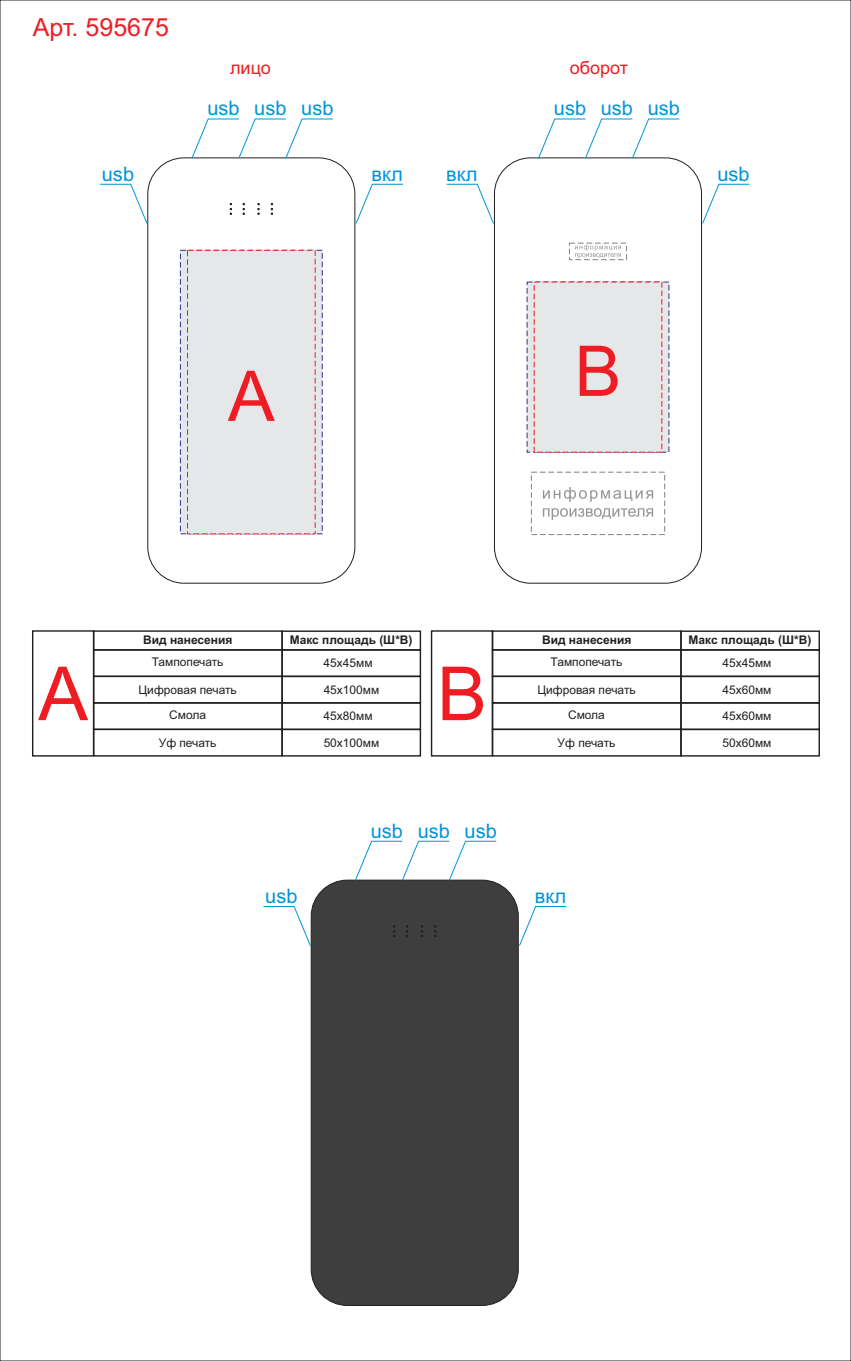
<style>
.page{position:relative;width:851px;height:1361px;background:#fff}
.page>*{position:absolute;margin:0;border:0;box-sizing:border-box;transform-origin:0 0}
.t1{font:74.7px "Arial";color:#ee1d23}
.t2{font:70px "Arial";color:#ee1d23}
.t3{font:25px "Arial";color:#ee1d23}
.t4{font:20px "Arial";color:#0095d9}
.t5{font:18px "Arial";color:#ee1d23}
.t6{font:11.9px "Arial";color:#231f20}
.t7{font:700 11.9px "Arial";color:#231f20}
</style>
<div class="page">
<div style="left:93px;top:630px;width:190px;height:20px;border:1px solid #231f20"></div>
<div style="left:491px;top:630px;width:190px;height:20px;border:1px solid #231f20"></div>
<div style="left:281px;top:630px;width:140px;height:21px;border:1px solid #231f20"></div>
<div style="left:680px;top:630px;width:139px;height:21px;border:1px solid #231f20"></div>
<div style="left:32px;top:630px;width:62px;height:126px;border:1px solid #231f20"></div>
<div style="left:431px;top:630px;width:62px;height:126px;border:1px solid #231f20"></div>
<div style="left:93px;top:649px;width:190px;height:28px;border:1px solid #231f20"></div>
<div style="left:491px;top:649px;width:190px;height:28px;border:1px solid #231f20"></div>
<div style="left:93px;top:702px;width:190px;height:28px;border:1px solid #231f20"></div>
<div style="left:491px;top:702px;width:190px;height:28px;border:1px solid #231f20"></div>
<div style="left:281px;top:649px;width:140px;height:28px;border:1px solid #231f20"></div>
<div style="left:680px;top:649px;width:139px;height:28px;border:1px solid #231f20"></div>
<div style="left:281px;top:702px;width:140px;height:28px;border:1px solid #231f20"></div>
<div style="left:680px;top:702px;width:139px;height:28px;border:1px solid #231f20"></div>
<div style="left:93px;top:675px;width:190px;height:28px;border:1px solid #231f20"></div>
<div style="left:491px;top:675px;width:190px;height:28px;border:1px solid #231f20"></div>
<div style="left:93px;top:728px;width:190px;height:28px;border:1px solid #231f20"></div>
<div style="left:491px;top:728px;width:190px;height:28px;border:1px solid #231f20"></div>
<div style="left:281px;top:676px;width:140px;height:27px;border:1px solid #231f20"></div>
<div style="left:680px;top:676px;width:139px;height:27px;border:1px solid #231f20"></div>
<div style="left:281px;top:729px;width:140px;height:27px;border:1px solid #231f20"></div>
<div style="left:680px;top:729px;width:139px;height:27px;border:1px solid #231f20"></div>
<div style="left:147px;top:158px;width:208px;height:425px;background:#fff;border:1px solid #231f20;border-radius:36px"></div>
<div style="left:311px;top:880px;width:207px;height:425px;background:#3e3e3f;border:1px solid #231f20;border-radius:36px"></div>
<div style="left:494px;top:158px;width:207px;height:425px;background:#fff;border:1px solid #231f20;border-radius:36px"></div>
<svg style="left:243px;top:203px;width:2px;height:12px"></svg>
<svg style="left:257px;top:203px;width:2px;height:12px"></svg>
<svg style="left:271px;top:203px;width:2px;height:12px"></svg>
<svg style="left:230px;top:203px;width:2px;height:12px"></svg>
<svg style="left:406px;top:925px;width:2px;height:12px"></svg>
<svg style="left:421px;top:925px;width:2px;height:12px"></svg>
<svg style="left:434px;top:925px;width:2px;height:12px"></svg>
<svg style="left:393px;top:925px;width:2px;height:12px"></svg>
<div style="left:531px;top:472px;width:133px;height:63px;border:1px dashed #808285"></div>
<div style="left:569px;top:243px;width:57px;height:17px;border:1px dashed #808285"></div>
<svg style="left:543px;top:487px;width:110px;height:33px"></svg>
<svg style="left:575px;top:244px;width:46px;height:14px"></svg>
<div style="left:180px;top:250px;width:143px;height:284px;background:#e6e7e9"></div>
<div style="left:526px;top:281px;width:143px;height:172px;background:#e6e7e9"></div>
<svg style="left:191px;top:118px;width:142px;height:41px"></svg>
<svg style="left:354px;top:840px;width:142px;height:41px"></svg>
<svg style="left:537px;top:118px;width:142px;height:41px"></svg>
<svg style="left:355px;top:184px;width:48px;height:40px"></svg>
<svg style="left:518px;top:906px;width:49px;height:40px"></svg>
<svg style="left:701px;top:184px;width:49px;height:40px"></svg>
<svg style="left:100px;top:184px;width:48px;height:40px"></svg>
<svg style="left:263px;top:906px;width:48px;height:40px"></svg>
<svg style="left:446px;top:184px;width:48px;height:40px"></svg>
<h3 class="t3" style="left:33px;top:18px;width:138px">Арт. 595675</h3>
<h3 class="t5" style="left:230px;top:60px;width:42px">лицо</h3>
<h3 class="t5" style="left:569px;top:60px;width:60px">оборот</h3>
<h3 class="t4" style="left:207px;top:101px;width:34px">usb</h3>
<h3 class="t4" style="left:254px;top:101px;width:34px">usb</h3>
<h3 class="t4" style="left:553px;top:101px;width:34px">usb</h3>
<h3 class="t4" style="left:301px;top:101px;width:34px">usb</h3>
<h3 class="t4" style="left:600px;top:101px;width:34px">usb</h3>
<h3 class="t4" style="left:647px;top:101px;width:34px">usb</h3>
<h3 class="t4" style="left:102px;top:166px;width:34px">usb</h3>
<h3 class="t4" style="left:446px;top:166px;width:33px">вкл</h3>
<h3 class="t4" style="left:371px;top:166px;width:33px">вкл</h3>
<h3 class="t4" style="left:717px;top:166px;width:34px">usb</h3>
<h2 class="t2" style="left:228px;top:370px;width:48px">А</h2>
<h2 class="t2" style="left:574px;top:345px;width:48px">В</h2>
<p class="t7" style="left:143px;top:636px;width:91px">Вид нанесения</p>
<p class="t7" style="left:289px;top:635px;width:124px">Макс площадь (Ш*В)</p>
<p class="t7" style="left:542px;top:636px;width:91px">Вид нанесения</p>
<p class="t7" style="left:688px;top:635px;width:124px">Макс площадь (Ш*В)</p>
<p class="t6" style="left:152px;top:657px;width:73px">Тампопечать</p>
<p class="t6" style="left:550px;top:657px;width:73px">Тампопечать</p>
<p class="t6" style="left:323px;top:658px;width:50px">45х45мм</p>
<p class="t6" style="left:722px;top:658px;width:50px">45х45мм</p>
<h1 class="t1" style="left:38px;top:666px;width:51px">А</h1>
<h1 class="t1" style="left:437px;top:666px;width:51px">В</h1>
<p class="t6" style="left:138px;top:685px;width:100px">Цифровая печать</p>
<p class="t6" style="left:537px;top:685px;width:100px">Цифровая печать</p>
<p class="t6" style="left:323px;top:685px;width:57px">45х100мм</p>
<p class="t6" style="left:722px;top:685px;width:50px">45х60мм</p>
<p class="t6" style="left:169px;top:710px;width:38px">Смола</p>
<p class="t6" style="left:568px;top:710px;width:38px">Смола</p>
<p class="t6" style="left:323px;top:711px;width:50px">45х80мм</p>
<p class="t6" style="left:722px;top:711px;width:50px">45х60мм</p>
<p class="t6" style="left:159px;top:738px;width:59px">Уф печать</p>
<p class="t6" style="left:557px;top:738px;width:59px">Уф печать</p>
<p class="t6" style="left:323px;top:738px;width:57px">50х100мм</p>
<p class="t6" style="left:722px;top:738px;width:50px">50х60мм</p>
<h3 class="t4" style="left:265px;top:888px;width:34px">usb</h3>
<h3 class="t4" style="left:370px;top:823px;width:34px">usb</h3>
<h3 class="t4" style="left:417px;top:823px;width:34px">usb</h3>
<h3 class="t4" style="left:464px;top:823px;width:34px">usb</h3>
<h3 class="t4" style="left:534px;top:888px;width:33px">вкл</h3>
</div>
